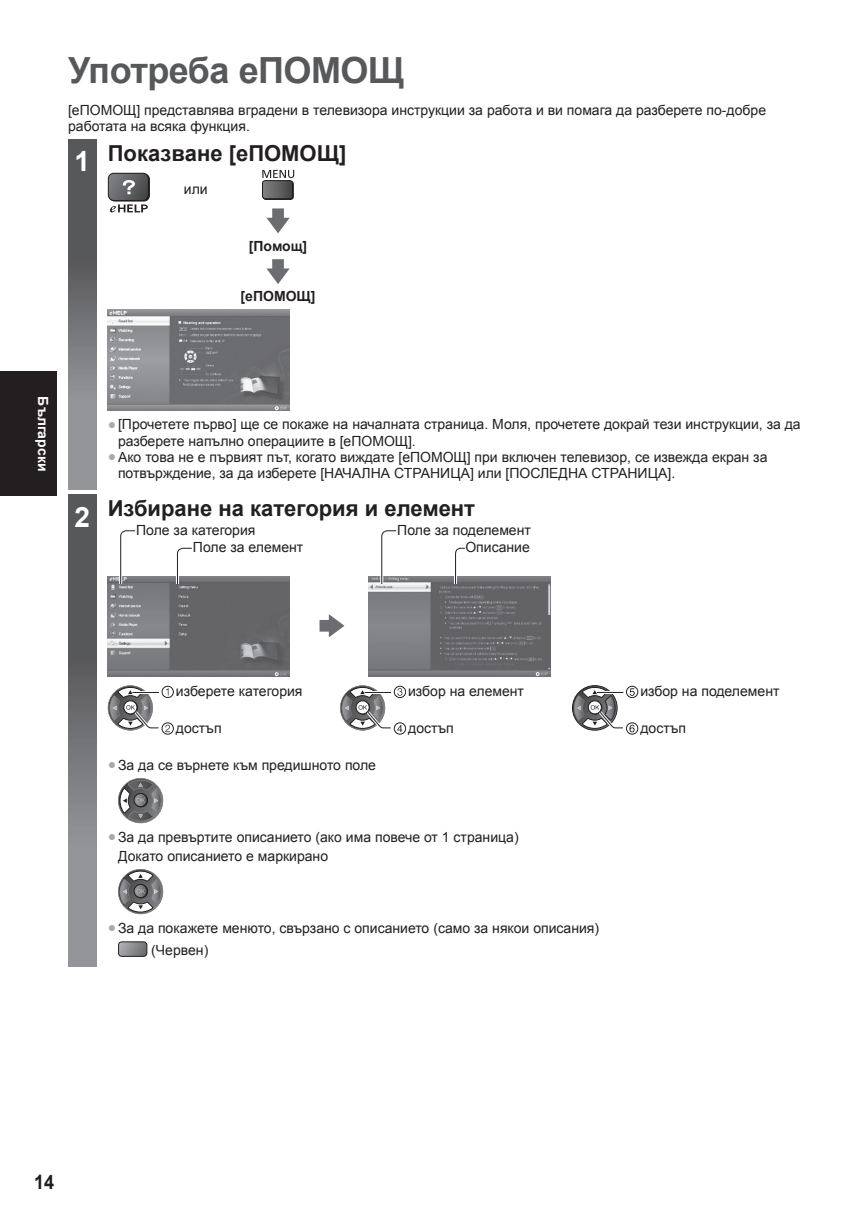
<style>
.page{position:relative;width:857px;height:1225px;background:#fff}
.page>*{position:absolute;margin:0;border:0;box-sizing:border-box;transform-origin:0 0}
.t1{font:700 36px "Arial";letter-spacing:-.015em;color:#57585a}
.t2{font:700 22px "Arial";color:#231f20}
.t3{font:700 20px "Arial";color:#231f20;scale:.9 1}
.t4{font:14px/16px "Arial";color:#231f20}
.t5{font:700 14px "Arial";color:#231f20}
.t6{font:700 14px "Arial";color:#fff}
.s1{font-size:28px;color:#fff}
.s2{color:#a8a9ad}
</style>
<div class="page">
<div style="left:0;top:371px;width:57px;height:125px;background:#231f20"></div>
<svg style="left:68px;top:140px;width:28px;height:349px;background:#727376"></svg>
<div style="left:109px;top:174px;width:40px;height:27px;background:#2a2728;border-radius:5px"></div>
<div style="left:109px;top:173px;width:41px;height:28px;border:1px solid #231f20;border-radius:5px"></div>
<div style="left:108px;top:173px;width:40px;height:27px;background:linear-gradient(to right,#7c7d81,#4d4d4f);border-radius:5px"></div>
<div style="left:108px;top:173px;width:41px;height:28px;border:1px solid #231f20;border-radius:5px"></div>
<svg style="left:110px;top:204px;width:38px;height:8px"></svg>
<svg style="left:123px;top:180px;width:12px;height:14px"></svg>
<div style="left:262px;top:181px;width:31px;height:19px;border:1px solid #231f20;border-radius:3px"></div>
<div style="left:262px;top:181px;width:30px;height:18px;background:linear-gradient(to right,#838588,#474749);border-radius:3px"></div>
<div style="left:262px;top:180px;width:31px;height:19px;border:1px solid #231f20;border-radius:3px"></div>
<svg style="left:262px;top:170px;width:32px;height:8px"></svg>
<svg style="left:266px;top:208px;width:23px;height:25px"></svg>
<svg style="left:266px;top:259px;width:23px;height:25px"></svg>
<img style="left:108px;top:310px;width:181px;height:101px">
<svg style="left:68px;top:495px;width:28px;height:471px;background:#727376"></svg>
<img style="left:108px;top:576px;width:181px;height:101px">
<svg style="left:118px;top:530px;width:20px;height:57px"></svg>
<svg style="left:174px;top:547px;width:21px;height:40px"></svg>
<svg style="left:319px;top:614px;width:25px;height:23px"></svg>
<img style="left:369px;top:576px;width:181px;height:101px">
<svg style="left:378px;top:530px;width:21px;height:57px"></svg>
<svg style="left:452px;top:547px;width:15px;height:40px"></svg>
<div style="left:162px;top:686px;width:12px;height:12px;border:1px solid #231f20;border-radius:50%"></div>
<div style="left:162px;top:722px;width:12px;height:12px;border:1px solid #231f20;border-radius:50%"></div>
<svg style="left:108px;top:685px;width:62px;height:49px"></svg>
<div style="left:394px;top:686px;width:11px;height:12px;border:1px solid #231f20;border-radius:50%"></div>
<div style="left:394px;top:722px;width:11px;height:12px;border:1px solid #231f20;border-radius:50%"></div>
<svg style="left:340px;top:685px;width:62px;height:47px"></svg>
<svg style="left:572px;top:685px;width:44px;height:45px"></svg>
<div style="left:626px;top:686px;width:11px;height:12px;border:1px solid #231f20;border-radius:50%"></div>
<div style="left:626px;top:722px;width:11px;height:12px;border:1px solid #231f20;border-radius:50%"></div>
<svg style="left:573px;top:686px;width:61px;height:48px"></svg>
<svg style="left:118px;top:778px;width:45px;height:45px"></svg>
<svg style="left:118px;top:869px;width:45px;height:45px"></svg>
<svg style="left:118px;top:942px;width:29px;height:14px"></svg>
<div style="left:118px;top:941px;width:29px;height:16px;border:1px solid #231f20;border-radius:3px"></div>
<h1 class="t1" style="left:68px;top:50px;width:338px">Употреба еПОМОЩ</h1>
<p class="t4" style="left:68px;top:102px;width:699px">[еПОМОЩ] представлява вградени в телевизора инструкции за работа и ви помага да разберете по-добре работата на всяка функция.</p>
<h2 class="t2" style="left:74px;top:141px;width:273px"><span class="s1">1</span> Показване [еПОМОЩ]</h2>
<p class="t4" style="left:184px;top:181px;width:25px">или</p>
<p class="t5" style="left:249px;top:238px;width:60px">[Помощ]</p>
<p class="t5" style="left:240px;top:289px;width:76px">[еПОМОЩ]</p>
<p class="t6" style="left:51px;top:396px;width:76px;rotate:90deg">Български</p>
<p class="t4" style="left:118px;top:416px;width:683px;text-indent:-10px"><span class="s2">●</span>[Прочетете първо] ще се покаже на началната страница. Моля, прочетете докрай тези инструкции, за да разберете напълно операциите в [еПОМОЩ].</p>
<p class="t4" style="left:118px;top:449px;width:650px;text-indent:-10px"><span class="s2">●</span>Ако това не е първият път, когато виждате [еПОМОЩ] при включен телевизор, се извежда екран за потвърждение, за да изберете [НАЧАЛНА СТРАНИЦА] или [ПОСЛЕДНА СТРАНИЦА].</p>
<h2 class="t2" style="left:74px;top:496px;width:402px"><span class="s1">2</span> Избиране на категория и елемент</h2>
<p class="t4" style="left:193px;top:522px;width:112px;line-height:17px;text-indent:-57px">Поле за категория<br>Поле за елемент</p>
<p class="t4" style="left:397px;top:522px;width:135px;line-height:17px;text-align:right">Поле за поделемент<br>Описание</p>
<p class="t4" style="left:176px;top:683px;width:128px">изберете категория</p>
<p class="t4" style="left:176px;top:720px;width:47px">достъп</p>
<p class="t4" style="left:108px;top:756px;width:269px"><span class="s2">●</span>За да се върнете към предишното поле</p>
<p class="t4" style="left:408px;top:683px;width:117px">избор на елемент</p>
<p class="t4" style="left:408px;top:720px;width:47px">достъп</p>
<p class="t4" style="left:118px;top:827px;width:402px;line-height:18.6px;text-indent:-10px"><span class="s2">●</span>За да превъртите описанието (ако има повече от 1 страница)<br>Докато описанието е маркирано</p>
<p class="t4" style="left:151px;top:916px;width:449px;line-height:22.4px;text-indent:-43px"><span class="s2">●</span>За да покажете менюто, свързано с описанието (само за някои описания) (Червен)</p>
<p class="t4" style="left:640px;top:683px;width:140px">избор на поделемент</p>
<p class="t4" style="left:640px;top:720px;width:47px">достъп</p>
<h3 class="t3" style="left:34px;top:1170px;width:24px">14</h3>
</div>
